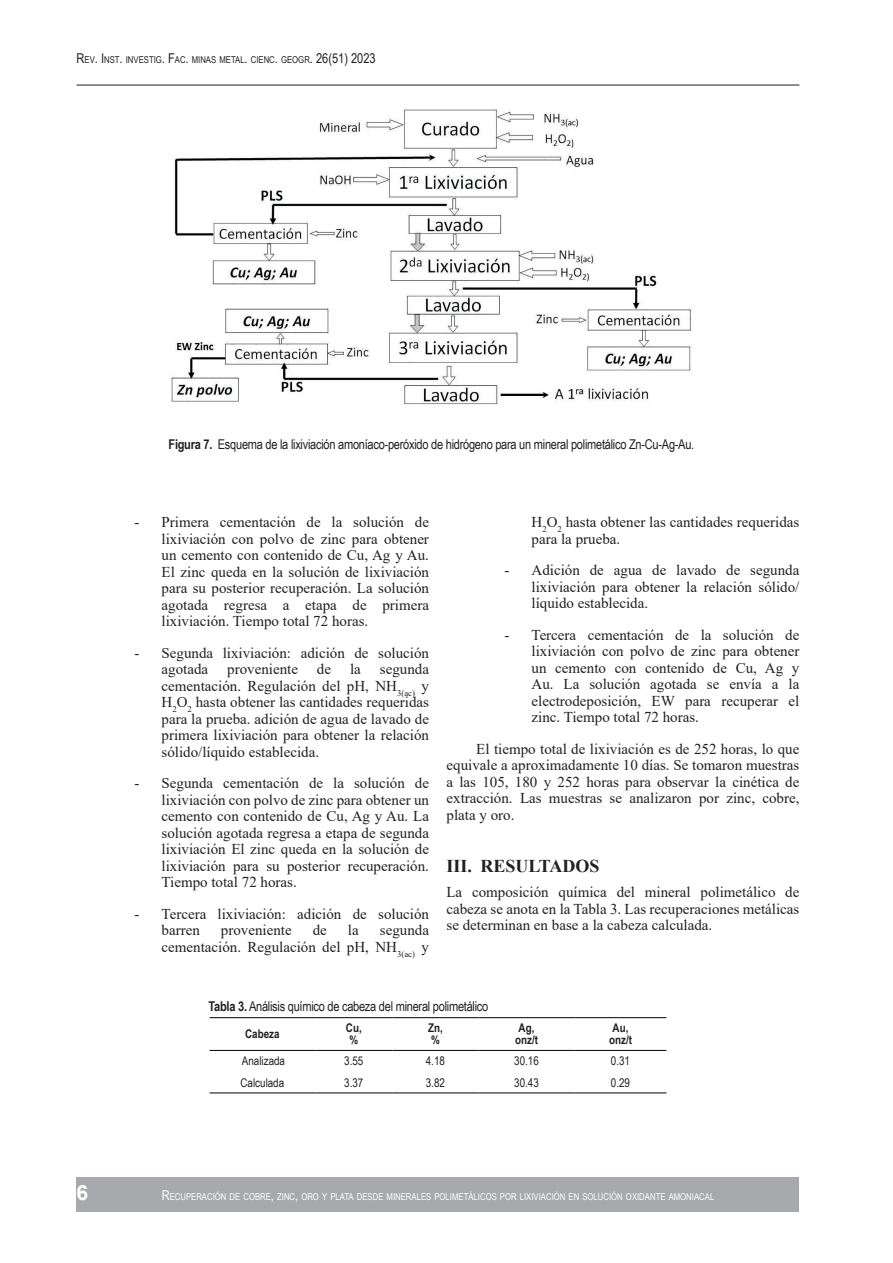
<style>
.page{position:relative;width:893px;height:1263px;background:#fff}
.page>*{position:absolute;margin:0;border:0;box-sizing:border-box;transform-origin:0 0}
.t1{font:700 21px "Arial";color:#fff}
.t2{font:700 18px "Times New Roman";color:#231f20}
.t3{font:15px/16.5px "Times New Roman";color:#231f20;text-align:justify}
.t4{font:13.5px "Arial Narrow";letter-spacing:-.02em;color:#231f20}
.t5{font:12px "Arial Narrow";color:#231f20}
.t6{font:700 12px/12px "Arial Narrow";color:#231f20}
.t7{font:9.45px "Arial Narrow";color:#fff}
.t8{font:9.45px "Arial Narrow";color:#231f20}
.s1{font-size:13.5px}
.s2{font-weight:700}
</style>
<div class="page">
<div style="left:77px;top:1178px;width:722px;height:34px;background:#a8a9ad"></div>
<hr style="left:77px;top:85px;width:722px;height:1px;background:#231f20">
<img style="left:171px;top:109px;width:521px;height:296px">
<hr style="left:210px;top:1092px;width:105px;height:1px;background:#000001">
<hr style="left:315px;top:1092px;width:77px;height:1px;background:#000001">
<hr style="left:392px;top:1092px;width:86px;height:1px;background:#000001">
<hr style="left:478px;top:1092px;width:97px;height:1px;background:#000001">
<hr style="left:575px;top:1092px;width:91px;height:1px;background:#000001">
<hr style="left:210px;top:1017px;width:105px;height:1px;background:#000001">
<hr style="left:315px;top:1017px;width:77px;height:1px;background:#000001">
<hr style="left:392px;top:1017px;width:86px;height:1px;background:#000001">
<hr style="left:478px;top:1017px;width:97px;height:1px;background:#000001">
<hr style="left:575px;top:1017px;width:91px;height:1px;background:#000001">
<hr style="left:210px;top:1050px;width:105px;height:1px;background:#000001">
<hr style="left:315px;top:1050px;width:77px;height:1px;background:#000001">
<hr style="left:392px;top:1050px;width:86px;height:1px;background:#000001">
<hr style="left:478px;top:1050px;width:97px;height:1px;background:#000001">
<hr style="left:575px;top:1050px;width:91px;height:1px;background:#000001">
<p class="t8" style="left:77px;top:53px;width:301px"><span class="s1">R</span>EV<span class="s1">. I</span> NST<span class="s1">.</span> INVESTIG<span class="s1">. F</span>AC<span class="s1">.</span> MINAS METAL<span class="s1">.</span> CIENC<span class="s1">.</span> GEOGR<span class="s1">. 26(51) 2023</span></p>
<p class="t4" style="left:169px;top:434px;width:527px"><span class="s2">Figura 7.</span> Esquema de la lixiviación amoníaco-peróxido de hidrógeno para un mineral polimetálico Zn-Cu-Ag-Au.</p>
<p class="t3" style="left:162px;top:513px;width:269px;text-indent:-27px">- Primera cementación de la solución de lixiviación con polvo de zinc para obtener un cemento con contenido de Cu, Ag y Au.<br>El zinc queda en la solución de lixiviación para su posterior recuperación. La solución agotada regresa a etapa de primera lixiviación. Tiempo total 72 horas.</p>
<p class="t3" style="left:162px;top:644px;width:269px;text-indent:-27px">- Segunda lixiviación: adición de solución agotada</p>
<p class="t3" style="left:162px;top:660px;width:269px;text-indent:218px">segunda cementación. Regulación del pH, NH<sub>3(ac)</sub> y H<sub>2</sub>O<sub>2</sub> hasta obtener las cantidades requeridas para la prueba. adición de agua de lavado de primera lixiviación para obtener la relación sólido/líquido establecida.</p>
<p class="t3" style="left:162px;top:774px;width:269px;text-indent:-27px">- Segunda cementación de la solución de lixiviación con polvo de zinc para obtener un cemento con contenido de Cu, Ag y Au. La solución agotada regresa a etapa de segunda lixiviación El zinc queda en la solución de lixiviación para su posterior recuperación.<br>Tiempo total 72 horas.</p>
<p class="t3" style="left:162px;top:905px;width:269px;text-indent:-27px">- Tercera lixiviación: adición de solución barren</p>
<p class="t3" style="left:227px;top:660px;width:72px">proveniente</p>
<p class="t3" style="left:317px;top:660px;width:16px">de</p>
<p class="t3" style="left:350px;top:660px;width:12px">la</p>
<p class="t3" style="left:162px;top:921px;width:269px;text-align:right">segunda<br>cementación. Regulación del pH, NH<sub>3(ac)</sub> y</p>
<p class="t3" style="left:221px;top:921px;width:72px">proveniente</p>
<p class="t3" style="left:313px;top:921px;width:16px">de</p>
<p class="t3" style="left:348px;top:921px;width:12px">la</p>
<p class="t3" style="left:531px;top:513px;width:269px">H<sub>2</sub>O<sub>2</sub> hasta obtener las cantidades requeridas para la prueba.</p>
<p class="t3" style="left:532px;top:561px;width:269px;text-indent:-27px">- Adición de agua de lavado de segunda lixiviación para obtener la relación sólido/ líquido establecida.</p>
<p class="t3" style="left:532px;top:626px;width:269px;text-indent:-27px">- Tercera cementación de la solución de lixiviación con polvo de zinc para obtener un cemento con contenido de Cu, Ag y Au. La solución agotada se envía a la electrodeposición, EW para recuperar el zinc. Tiempo total 72 horas.</p>
<p class="t3" style="left:446px;top:740px;width:354px;text-indent:30px">El tiempo total de lixiviación es de 252 horas, lo que equivale a aproximadamente 10 días. Se tomaron muestras a las 105, 180 y 252 horas para observar la cinética de extracción. Las muestras se analizaron por zinc, cobre, plata y oro.</p>
<p class="t2" style="left:446px;top:853px;width:155px">III. RESULTADOS</p>
<p class="t3" style="left:446px;top:884px;width:354px">La composición química del mineral polimetálico de cabeza se anota en la Tabla 3. Las recuperaciones metálicas se determinan en base a la cabeza calculada.</p>
<h1 class="t1" style="left:77px;top:1178px;width:13px">6</h1>
<p class="t4" style="left:209px;top:997px;width:281px"><span class="s2">Tabla 3.</span> Análisis químico de cabeza del mineral polimetálico</p>
<p class="t6" style="left:245px;top:1027px;width:36px">Cabeza</p>
<p class="t6" style="left:346px;top:1021px;width:17px">Cu, %</p>
<p class="t6" style="left:428px;top:1021px;width:16px">Zn, %</p>
<p class="t6" style="left:515px;top:1021px;width:24px">Ag, onz/t</p>
<p class="t6" style="left:609px;top:1021px;width:24px">Au, onz/t</p>
<p class="t5" style="left:242px;top:1052px;width:45px">Analizada</p>
<p class="t5" style="left:344px;top:1052px;width:21px">3.55</p>
<p class="t5" style="left:426px;top:1052px;width:21px">4.18</p>
<p class="t5" style="left:514px;top:1052px;width:26px">30.16</p>
<p class="t5" style="left:611px;top:1052px;width:21px">0.31</p>
<p class="t5" style="left:240px;top:1074px;width:45px">Calculada</p>
<p class="t5" style="left:344px;top:1074px;width:21px">3.37</p>
<p class="t5" style="left:426px;top:1074px;width:21px">3.82</p>
<p class="t5" style="left:514px;top:1074px;width:26px">30.43</p>
<p class="t5" style="left:611px;top:1074px;width:21px">0.29</p>
<p class="t7" style="left:162px;top:1189px;width:554px"><span class="s1">R</span>ECUPERACIÓN DE COBRE<span class="s1">,</span> ZINC<span class="s1">,</span> ORO Y PLATA DESDE MINERALES POLIMETÁLICOS POR LIXIVIACIÓN EN SOLUCIÓN OXIDANTE AMONIACAL</p>
</div>
